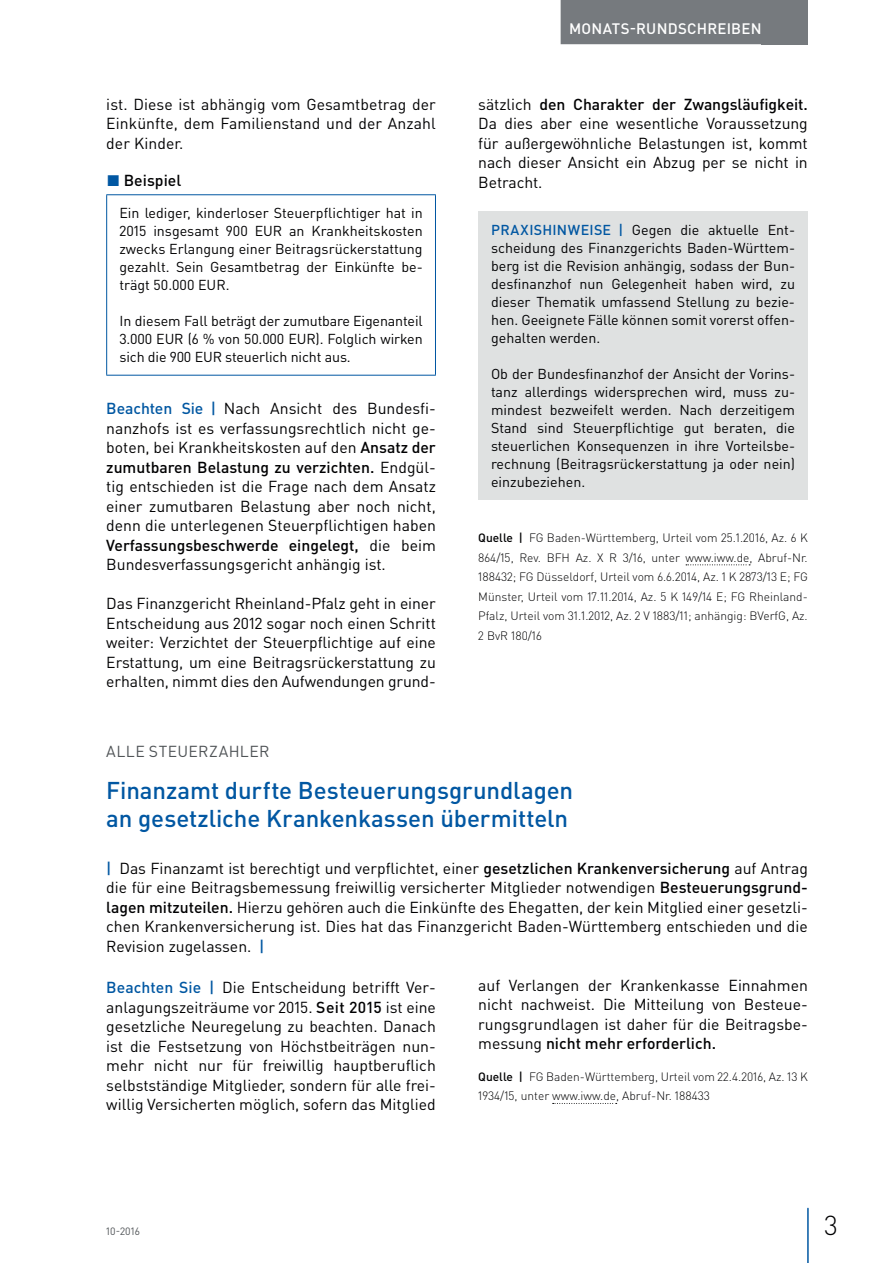
<style>
.page{position:relative;width:893px;height:1263px;background:#fff}
.page>*{position:absolute;margin:0;border:0;box-sizing:border-box;transform-origin:0 0}
.t1{font:300 27px "DIN Pro";color:#000002}
.t2{font:500 24px/28.5px "DIN Pro";letter-spacing:-.005em;color:#0157a2}
.t3{font:15.75px/19.5px "DIN Pro";color:#000002;text-align:justify}
.t4{font:15.75px "DIN Pro";letter-spacing:.025em;color:#505457}
.t5{font:500 15.75px "DIN Pro";letter-spacing:.005em;color:#000002}
.t6{font:500 15px "DIN Pro";letter-spacing:.015em;color:#fff}
.t7{font:14.25px/18px "DIN Pro";color:#000002;text-align:justify}
.t8{font:300 12px/19.5px "DIN Pro";color:#000002;text-align:justify}
.t9{font:10.5px "DIN Pro";color:#505457}
.s1{color:#0157a2}
.s2{font-weight:500;color:#0157a2}
.s3{font-weight:500}
</style>
<div class="page">
<div style="left:762px;top:0;width:46px;height:44px;background:#767a7e"></div>
<hr style="left:807px;top:1208px;width:2px;height:55px;background:#0157a2">
<div style="left:561px;top:0;width:209px;height:44px;background:#767a7e"></div>
<hr style="left:106px;top:194px;width:330px;height:1px;background:#0157a2">
<hr style="left:106px;top:195px;width:1px;height:180px;background:#0157a2">
<hr style="left:435px;top:195px;width:1px;height:180px;background:#0157a2">
<hr style="left:106px;top:375px;width:330px;height:1px;background:#0157a2">
<svg style="left:686px;top:564px;width:64px;height:1px"></svg>
<div style="left:478px;top:211px;width:330px;height:288px;background:#dfe1e1"></div>
<svg style="left:553px;top:1103px;width:64px;height:1px"></svg>
<p class="t3" style="left:106px;top:94px;width:331px">ist. Diese ist abhängig vom Gesamtbetrag der Einkünfte, dem Familienstand und der Anzahl der Kinder.</p>
<p class="t5" style="left:107px;top:170px;width:76px"><span class="s1">◼</span> Beispiel</p>
<p class="t7" style="left:119px;top:204px;width:305px">Ein lediger, kinderloser Steuerpflichtiger hat in 2015 insgesamt 900 EUR an Krankheitskosten zwecks Erlangung einer Beitragsrückerstattung gezahlt. Sein Gesamtbetrag der Einkünfte be&shy;trägt 50.000 EUR.</p>
<p class="t7" style="left:119px;top:312px;width:305px">In diesem Fall beträgt der zumutbare Eigenanteil 3.000 EUR (6 % von 50.000 EUR). Folglich wirken sich die 900 EUR steuerlich nicht aus.</p>
<p class="t3" style="left:106px;top:398px;width:331px"><span class="s2">Beachten Sie |</span> Nach Ansicht des Bundesfi&shy;nanzhofs ist es verfassungsrechtlich nicht ge&shy;boten, bei Krankheitskosten auf den <span class="s3">Ansatz der zumutbaren Belastung zu verzichten.</span> Endgül&shy;tig entschieden ist die Frage nach dem Ansatz einer zumutbaren Belastung aber noch nicht, denn die unterlegenen Steuerpflichtigen haben <span class="s3">Verfassungsbeschwerde eingelegt,</span> die beim Bundesverfassungsgericht anhängig ist.</p>
<p class="t3" style="left:106px;top:593px;width:331px">Das Finanzgericht Rheinland-Pfalz geht in einer Entscheidung aus 2012 sogar noch einen Schritt weiter: Verzichtet der Steuerpflichtige auf eine Erstattung, um eine Beitragsrückerstattung zu erhalten, nimmt dies den Aufwendungen grund-</p>
<p class="t6" style="left:569px;top:18px;width:194px">MONATS-RUNDSCHREIBEN</p>
<p class="t3" style="left:478px;top:94px;width:331px">sätzlich <span class="s3">den Charakter der Zwangsläufigkeit.<br></span>Da dies aber eine wesentliche Voraussetzung für außergewöhnliche Belastungen ist, kommt nach dieser Ansicht ein Abzug per se nicht in Betracht.</p>
<p class="t7" style="left:491px;top:220px;width:306px"><span class="s2">PRAXISHINWEISE |</span> Gegen die aktuelle Ent&shy;scheidung des Finanzgerichts Baden-Württem&shy;berg ist die Revision anhängig, sodass der Bun&shy;desfinanzhof nun Gelegenheit haben wird, zu dieser Thematik umfassend Stellung zu bezie&shy;hen. Geeignete Fälle können somit vorerst offen&shy;gehalten werden.</p>
<p class="t7" style="left:491px;top:364px;width:306px">Ob der Bundesfinanzhof der Ansicht der Vorins&shy;tanz allerdings widersprechen wird, muss zu&shy;mindest bezweifelt werden. Nach derzeitigem Stand sind Steuerpflichtige gut beraten, die steuerlichen Konsequenzen in ihre Vorteilsbe&shy;rechnung (Beitragsrückerstattung ja oder nein) einzubeziehen.</p>
<p class="t8" style="left:478px;top:528px;width:331px"><span class="s3">Quelle |</span> FG Baden-Württemberg, Urteil vom 25.1.2016, Az. 6 K 864/15, Rev. BFH Az. X R 3/16, unter www.iww.de, Abruf-Nr.<br>188432; FG Düsseldorf, Urteil vom 6.6.2014, Az. 1 K 2873/13 E; FG Münster, Urteil vom 17.11.2014, Az. 5 K 149/14 E; FG Rheinland-Pfalz, Urteil vom 31.1.2012, Az. 2 V 1883/11; anhängig: BVerfG, Az.<br>2 BvR 180/16</p>
<p class="t4" style="left:106px;top:740px;width:165px">ALLE STEUERZAHLER</p>
<h2 class="t2" style="left:106px;top:775px;width:468px">Finanzamt durfte Besteuerungsgrundlagen an gesetzliche Krankenkassen übermitteln</h2>
<p class="t3" style="left:106px;top:858px;width:703px"><span class="s2">|</span> Das Finanzamt ist berechtigt und verpflichtet, einer <span class="s3">gesetzlichen Krankenversicherung</span> auf Antrag die für eine Beitragsbemessung freiwillig versicherter Mitglieder notwendigen <span class="s3">Besteuerungsgrund&shy;lagen mitzuteilen.</span> Hierzu gehören auch die Einkünfte des Ehegatten, der kein Mitglied einer gesetzli&shy;chen Krankenversicherung ist. Dies hat das Finanzgericht Baden-Württemberg entschieden und die Revision zugelassen. <span class="s2">|</span></p>
<p class="t3" style="left:106px;top:977px;width:331px"><span class="s2">Beachten Sie |</span> Die Entscheidung betrifft Ver&shy;anlagungszeiträume vor 2015. <span class="s3">Seit 2015</span> ist eine gesetzliche Neuregelung zu beachten. Danach ist die Festsetzung von Höchstbeiträgen nun&shy;mehr nicht nur für freiwillig hauptberuflich selbstständige Mitglieder, sondern für alle frei&shy;willig Versicherten möglich, sofern das Mitglied</p>
<p class="t3" style="left:478px;top:975px;width:331px">auf Verlangen der Krankenkasse Einnahmen nicht nachweist. Die Mitteilung von Besteue&shy;rungsgrundlagen ist daher für die Beitragsbe&shy;messung <span class="s3">nicht mehr erforderlich.</span></p>
<p class="t8" style="left:478px;top:1066px;width:331px"><span class="s3">Quelle |</span> FG Baden-Württemberg, Urteil vom 22.4.2016, Az. 13 K<br>1934/15, unter www.iww.de, Abruf-Nr. 188433</p>
<p class="t9" style="left:106px;top:1224px;width:35px">10-2016</p>
<h1 class="t1" style="left:824px;top:1207px;width:15px">3</h1>
</div>
